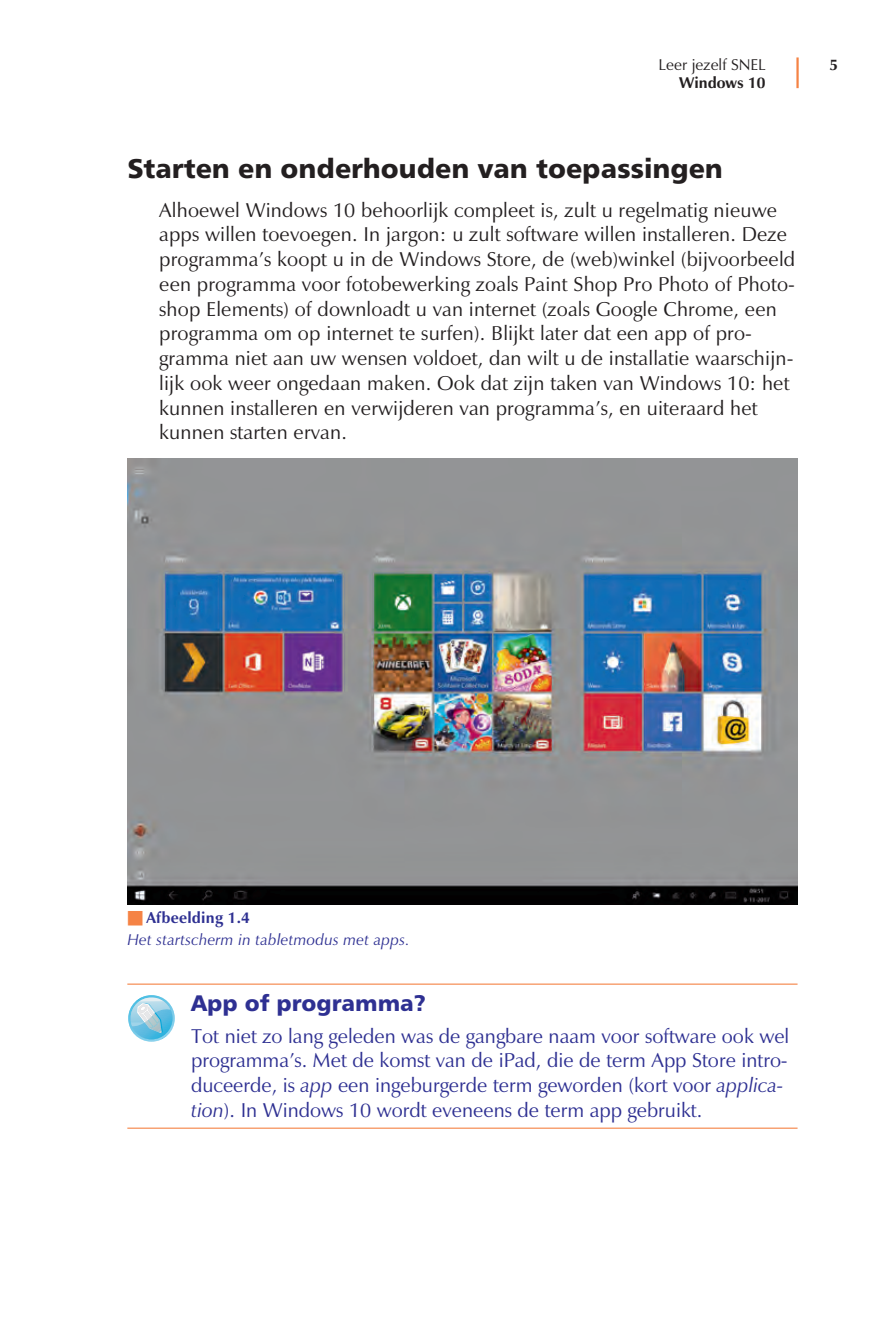
<style>
.page{position:relative;width:893px;height:1340px;background:#fff}
.page>*{position:absolute;margin:0;border:0;box-sizing:border-box;transform-origin:0 0}
.t1{font:27px "Humnst 777 Blk BT";color:#231f20}
.t2{font:22.5px "Humnst 777 Blk BT";color:#2e3092}
.t3{font:20.25px/24.8px "Zapf Humanist 601 BT";letter-spacing:.005em;color:#231f20}
.t4{font:20.25px/24.8px "Zapf Humanist 601 BT";color:#2e3092}
.t5{font:italic 15.75px/22.5px "Zapf Humanist 601 BT";letter-spacing:.015em;color:#2e3092}
.t6{font:15.75px "Zapf Humanist 601 BT";color:#231f20}
.t7{font:700 15.75px "Zapf Humanist 601 BT";color:#231f20}
.s1{color:#f58345}
.s2{font-weight:700;font-style:normal}
.s3{font-style:italic}
</style>
<div class="page">
<hr style="left:127px;top:983px;width:670px;height:1px;background:#f58345">
<hr style="left:127px;top:1127px;width:670px;height:1px;background:#f58345">
<hr style="left:796px;top:57px;width:2px;height:31px;background:#f58345">
<img style="left:127px;top:458px;width:670px;height:447px">
<svg style="left:128px;top:995px;width:47px;height:46px"></svg>
<p class="t6" style="left:658px;top:58px;width:109px">Leer jezelf SNEL</p>
<p class="t7" style="left:679px;top:76px;width:88px">Windows 10</p>
<h1 class="t1" style="left:127px;top:158px;width:596px">Starten en onderhouden van toepassingen</h1>
<p class="t3" style="left:159px;top:199px;width:637px">Alhoewel Windows 10 behoorlijk compleet is, zult u regelmatig nieuwe apps willen toevoegen. In jargon: u zult software willen installeren. Deze programma’s koopt u in de Windows Store, de (web)winkel (bijvoorbeeld een programma voor fotobewerking zoals Paint Shop Pro Photo of Photo&shy;shop Elements) of downloadt u van internet (zoals Google Chrome, een programma om op internet te surfen). Blijkt later dat een app of pro&shy;gramma niet aan uw wensen voldoet, dan wilt u de installatie waarschijn&shy;lijk ook weer ongedaan maken. Ook dat zijn taken van Windows 10: het kunnen installeren en verwijderen van programma’s, en uiteraard het kunnen starten ervan.</p>
<p class="t7" style="left:829px;top:58px;width:10px">5</p>
<p class="t5" style="left:127px;top:908px;width:284px"><span class="s1">■</span> <span class="s2">Afbeelding 1.4<br></span>Het startscherm in tabletmodus met apps.</p>
<p class="t2" style="left:191px;top:994px;width:236px">App of programma?</p>
<p class="t4" style="left:191px;top:1025px;width:599px">Tot niet zo lang geleden was de gangbare naam voor software ook wel programma’s. Met de komst van de iPad, die de term App Store intro&shy;duceerde, is <span class="s3">app</span> een ingeburgerde term geworden (kort voor <span class="s3">applica&shy;tion</span>). In Windows 10 wordt eveneens de term app gebruikt.</p>
</div>
